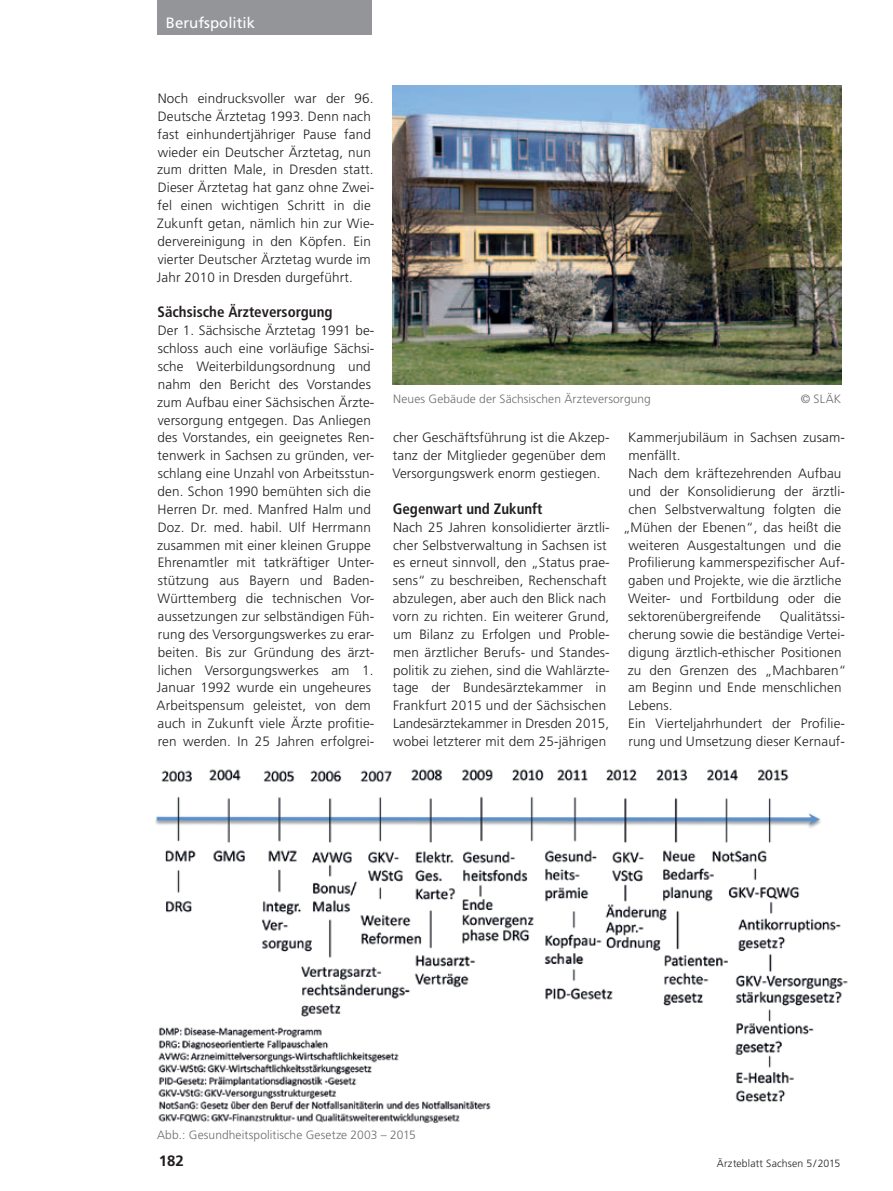
<style>
.page{position:relative;width:893px;height:1191px;background:#fff}
.page>*{position:absolute;margin:0;border:0;box-sizing:border-box;transform-origin:0 0}
.Zwischenüberschrift{font:700 condensed 15px "Frutiger";color:#231f20}
.t1{font:15px "Frutiger";color:#fff}
.t2{font:700 15px "Frutiger";color:#231f20}
.Text_allgemein{font:300 13.5px/17.9px "Frutiger";letter-spacing:.01em;color:#231f20}
.Bildunterschrift{font:300 12px "Frutiger";letter-spacing:.01em;color:#6c6d70}
.t3{font:300 10.5px "Frutiger";letter-spacing:.01em;color:#231f20}
</style>
<div class="page">
<div style="left:157px;top:0;width:214px;height:34px;background:#939598"></div>
<img style="left:393px;top:86px;width:449px;height:299px">
<img style="left:155px;top:769px;width:693px;height:354px">
<p class="t1" style="left:166px;top:14px;width:91px">Berufspolitik</p>
<p class="Text_allgemein" style="left:157px;top:89px;width:219px">Noch eindrucksvoller war der 96.<br>Deutsche Ärztetag 1993. Denn nach fast einhundertjähriger Pause fand wieder ein Deutscher Ärztetag, nun zum dritten Male, in Dresden statt.<br>Dieser Ärztetag hat ganz ohne Zwei&shy;fel einen wichtigen Schritt in die Zukunft getan, nämlich hin zur Wie&shy;dervereinigung in den Köpfen. Ein vierter Deutscher Ärztetag wurde im Jahr 2010 in Dresden durgeführt.</p>
<p class="Zwischenüberschrift" style="left:158px;top:303px;width:177px">Sächsische Ärzteversorgung</p>
<p class="Text_allgemein" style="left:157px;top:321px;width:219px">Der 1. Sächsische Ärztetag 1991 be-- schloss auch eine vorläufige Sächsi&shy;sche Weiterbildungsordnung und nahm den Bericht des Vorstandes zum Aufbau einer Sächsischen Ärzte&shy;versorgung entgegen. Das Anliegen des Vorstandes, ein geeignetes Ren&shy;tenwerk in Sachsen zu gründen, ver&shy;schlang eine Unzahl von Arbeitsstun&shy;den. Schon 1990 bemühten sich die Herren Dr. med. Manfred Halm und Doz. Dr. med. habil. Ulf Herrmann zusammen mit einer kleinen Gruppe Ehrenamtler mit tatkräftiger Unter&shy;stützung aus Bayern und Baden-Württemberg die technischen Vor&shy;aussetzungen zur selbständigen Füh&shy;rung des Versorgungswerkes zu erar&shy;beiten. Bis zur Gründung des ärzt&shy;lichen Versorgungswerkes am 1.<br>Januar 1992 wurde ein ungeheures Arbeitspensum geleistet, von dem auch in Zukunft viele Ärzte profitie&shy;ren werden. In 25 Jahren erfolgrei-</p>
<p class="Bildunterschrift" style="left:393px;top:392px;width:259px">Neues Gebäude der Sächsischen Ärzteversorgung</p>
<p class="Bildunterschrift" style="left:801px;top:392px;width:42px">© SLÄK</p>
<p class="Text_allgemein" style="left:392px;top:429px;width:219px">cher Geschäftsführung ist die Akzep&shy;tanz der Mitglieder gegenüber dem<br>Versorgungswerk enorm gestiegen.</p>
<p class="Zwischenüberschrift" style="left:393px;top:500px;width:151px">Gegenwart und Zukunft</p>
<p class="Text_allgemein" style="left:393px;top:518px;width:218px">Nach 25 Jahren konsolidierter ärztli&shy;cher Selbstverwaltung in Sachsen ist es erneut sinnvoll, den „Status prae&shy;sens“ zu beschreiben, Rechenschaft abzulegen, aber auch den Blick nach vorn zu richten. Ein weiterer Grund, um Bilanz zu Erfolgen und Proble&shy;men ärztlicher Berufs- und Standes&shy;politik zu ziehen, sind die Wahlärzte&shy;tage der Bundesärztekammer in Frankfurt 2015 und der Sächsischen Landesärztekammer in Dresden 2015, wobei letzterer mit dem 25-jährigen</p>
<p class="Text_allgemein" style="left:628px;top:429px;width:218px">Kammerjubiläum in Sachsen zusam&shy;menfällt.</p>
<p class="Text_allgemein" style="left:628px;top:464px;width:215px">Nach dem kräftezehrenden Aufbau</p>
<p class="Text_allgemein" style="left:628px;top:482px;width:218px">und der Konsolidierung der ärztli-</p>
<p class="Text_allgemein" style="left:628px;top:500px;width:214px">chen Selbstverwaltung folgten die</p>
<p class="Text_allgemein" style="left:623px;top:518px;width:220px">„Mühen der Ebenen“, das heißt die</p>
<p class="Text_allgemein" style="left:628px;top:536px;width:214px">weiteren Ausgestaltungen und die</p>
<p class="Text_allgemein" style="left:628px;top:554px;width:218px">Profilierung kammerspezifischer Auf-</p>
<p class="Text_allgemein" style="left:628px;top:571px;width:215px">gaben und Projekte, wie die ärztliche</p>
<p class="Text_allgemein" style="left:628px;top:589px;width:215px">Weiter- und Fortbildung oder die</p>
<p class="Text_allgemein" style="left:628px;top:607px;width:134px">sektorenübergreifende</p>
<p class="Text_allgemein" style="left:628px;top:607px;width:220px;text-indent:152px">Qualitätssi&shy;cherung sowie die beständige Vertei&shy;digung ärztlich-ethischer Positionen zu den Grenzen des „Machbaren“ am Beginn und Ende menschlichen<br>Lebens.</p>
<p class="Text_allgemein" style="left:628px;top:714px;width:218px">Ein Vierteljahrhundert der Profilie&shy;rung und Umsetzung dieser Kernauf-</p>
<p class="Bildunterschrift" style="left:157px;top:1128px;width:260px">Abb.: Gesundheitspolitische Gesetze 2003 – 2015</p>
<p class="t2" style="left:159px;top:1151px;width:27px">182</p>
<p class="t3" style="left:717px;top:1157px;width:125px">Ärzteblatt Sachsen 5/2015</p>
</div>
